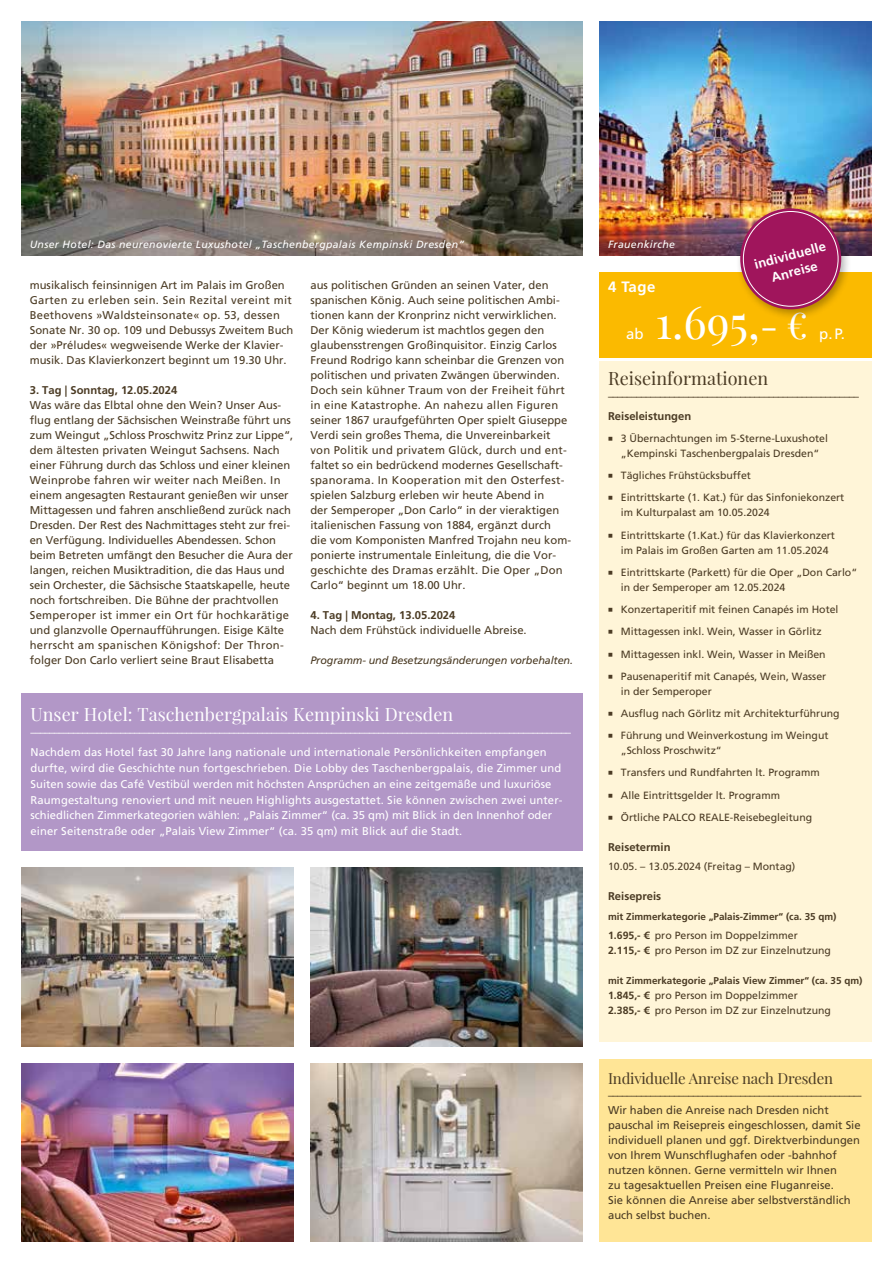
<style>
.page{position:relative;width:893px;height:1263px;background:#fff}
.page>*{position:absolute;margin:0;border:0;box-sizing:border-box;transform-origin:0 0}
.t1{font:45px "Playfair Display";color:#fff}
.t2{font:18px "Playfair Display";color:#fff}
.t3{font:18px "Playfair Display";color:#4b3b24}
.t4{font:15px "Playfair Display";letter-spacing:-.015em;color:#4b3b24}
.t5{font:15px "Frutiger LT Std";color:#fff}
.t6{font:700 15px "Frutiger LT Std";color:#fff}
.t7{font:700 13.2px/17px "Frutiger LT Std";color:#fff;text-align:center}
.t8{font:11.25px/15px "Frutiger LT Std";color:#4b3b24}
.t9{font:11.25px/15.8px "Frutiger LT Std";letter-spacing:.01em;color:#fff}
.t10{font:700 11.25px "Frutiger LT Std";color:#4b3b24}
.t11{font:italic 10.8px "Frutiger LT Std";letter-spacing:-.01em;color:#4b3b24}
.t12{font:10.5px/22.2px "Frutiger LT Std";color:#4b3b24}
.t13{font:10.5px "Frutiger LT Std";color:#fff}
.t14{font:italic 10.5px "Frutiger LT Std";letter-spacing:.03em;color:#fff}
.t15{font:700 9.9px "Frutiger LT Std";color:#4b3b24}
.s1{font-size:36px}
.s2{font-weight:700}
</style>
<div class="page">
<div style="left:600px;top:272px;width:272px;height:85px;background:#fbba00"></div>
<div style="left:600px;top:361px;width:272px;height:681px;background:#fff5d8"></div>
<img style="left:21px;top:867px;width:272px;height:179px">
<img style="left:310px;top:1063px;width:273px;height:179px">
<img style="left:310px;top:867px;width:273px;height:179px">
<img style="left:21px;top:1063px;width:272px;height:179px">
<img style="left:600px;top:21px;width:272px;height:234px">
<img style="left:21px;top:21px;width:562px;height:234px">
<div style="left:735px;top:203px;width:117px;height:117px;background:#000;opacity:.3"></div>
<div style="left:740px;top:208px;width:101px;height:101px;background:#a0155c;border-radius:50%"></div>
<div style="left:21px;top:693px;width:562px;height:157px;background:#b297c7"></div>
<div style="left:600px;top:1059px;width:272px;height:183px;background:#ffe596"></div>
<p class="t14" style="left:30px;top:238px;width:436px">Unser Hotel: Das neurenovierte Luxushotel „Taschenbergpalais Kempinski Dresden“</p>
<p class="t14" style="left:608px;top:238px;width:69px">Frauenkirche</p>
<p class="t7" style="left:752px;top:257px;width:75px;rotate:-15deg">individuelle<br>Anreise</p>
<p class="t8" style="left:30px;top:278px;width:265px">musikalisch feinsinnigen Art im Palais im Großen Garten zu erleben sein. Sein Rezital vereint mit Beethovens »Waldsteinsonate« op. 53, dessen Sonate Nr. 30 op. 109 und Debussys Zweitem Buch der »Préludes« wegweisende Werke der Klavier&shy;musik. Das Klavierkonzert beginnt um 19.30 Uhr.</p>
<p class="t10" style="left:30px;top:384px;width:149px">3. Tag | Sonntag, 12.05.2024</p>
<p class="t8" style="left:30px;top:398px;width:265px">Was wäre das Elbtal ohne den Wein? Unser Aus&shy;flug entlang der Sächsischen Weinstraße führt uns zum Weingut „Schloss Proschwitz Prinz zur Lippe“, dem ältesten privaten Weingut Sachsens. Nach einer Führung durch das Schloss und einer kleinen Weinprobe fahren wir weiter nach Meißen. In einem angesagten Restaurant genießen wir unser Mittagessen und fahren anschließend zurück nach Dresden. Der Rest des Nachmittages steht zur frei&shy;en Verfügung. Individuelles Abendessen. Schon beim Betreten umfängt den Besucher die Aura der langen, reichen Musiktradition, die das Haus und sein Orchester, die Sächsische Staatskapelle, heute noch fortschreiben. Die Bühne der prachtvollen Semperoper ist immer ein Ort für hochkarätige und glanzvolle Opernaufführungen. Eisige Kälte herrscht am spanischen Königshof: Der Thron&shy;folger Don Carlo verliert seine Braut Elisabetta</p>
<p class="t8" style="left:310px;top:278px;width:262px">aus politischen Gründen an seinen Vater, den spanischen König. Auch seine politischen Ambi&shy;tionen kann der Kronprinz nicht verwirklichen.<br>Der König wiederum ist machtlos gegen den glaubensstrengen Großinquisitor. Einzig Carlos Freund Rodrigo kann scheinbar die Grenzen von politischen und privaten Zwängen überwinden.<br>Doch sein kühner Traum von der Freiheit führt in eine Katastrophe. An nahezu allen Figuren seiner 1867 uraufgeführten Oper spielt Giuseppe Verdi sein großes Thema, die Unvereinbarkeit von Politik und privatem Glück, durch und ent&shy;faltet so ein bedrückend modernes Gesellschaft&shy;spanorama. In Kooperation mit den Osterfest&shy;spielen Salzburg erleben wir heute Abend in<br>der Semperoper „Don Carlo“ in der vieraktigen italienischen Fassung von 1884, ergänzt durch<br>die vom Komponisten Manfred Trojahn neu kom&shy;ponierte instrumentale Einleitung, die die Vor&shy;geschichte des Dramas erzählt. Die Oper „Don Carlo“ beginnt um 18.00 Uhr.</p>
<p class="t10" style="left:310px;top:608px;width:147px">4. Tag | Montag, 13.05.2024</p>
<p class="t8" style="left:310px;top:623px;width:218px">Nach dem Frühstück individuelle Abreise.</p>
<p class="t11" style="left:310px;top:654px;width:264px">Programm- und Besetzungsänderungen vorbehalten.</p>
<h3 class="t6" style="left:608px;top:278px;width:49px">4 Tage</h3>
<h1 class="t1" style="left:655px;top:294px;width:154px">1.695,<span class="s1">- €</span></h1>
<h3 class="t5" style="left:626px;top:325px;width:19px">ab</h3>
<h3 class="t5" style="left:819px;top:325px;width:27px">p.P.</h3>
<h2 class="t3" style="left:608px;top:367px;width:162px">Reiseinformationen</h2>
<p class="t12" style="left:608px;top:385px;width:252px">–––––––––––––––––––––––––––––––––––––––––––––––––––––</p>
<p class="t10" style="left:608px;top:409px;width:85px">Reiseleistungen</p>
<p class="t12" style="left:621px;top:431px;width:209px;line-height:15px">3 Übernachtungen im 5-Sterne-Luxushotel „Kempinski Taschenbergpalais Dresden“</p>
<p class="t12" style="left:621px;top:464px;width:225px">Tägliches Frühstücksbuffet<br>Eintrittskarte (1. Kat.) für das Sinfoniekonzert</p>
<p class="t12" style="left:621px;top:502px;width:216px">im Kulturpalast am 10.05.2024<br>Eintrittskarte (1.Kat.) für das Klavierkonzert</p>
<p class="t12" style="left:621px;top:539px;width:238px">im Palais im Großen Garten am 11.05.2024<br>Eintrittskarte (Parkett) für die Oper „Don Carlo“</p>
<p class="t12" style="left:621px;top:576px;width:219px">in der Semperoper am 12.05.2024<br>Konzertaperitif mit feinen Canapés im Hotel Mittagessen inkl. Wein, Wasser in Görlitz Mittagessen inkl. Wein, Wasser in Meißen Pausenaperitif mit Canapés, Wein, Wasser</p>
<p class="t12" style="left:621px;top:680px;width:220px">in der Semperoper<br>Ausflug nach Görlitz mit Architekturführung<br>Führung und Weinverkostung im Weingut</p>
<p class="t12" style="left:621px;top:739px;width:200px">„Schloss Proschwitz“<br>Transfers und Rundfahrten lt. Programm Alle Eintrittsgelder lt. Programm Örtliche PALCO REALE-Reisebegleitung</p>
<p class="t10" style="left:608px;top:840px;width:64px">Reisetermin</p>
<p class="t12" style="left:608px;top:856px;width:189px">10.05. – 13.05.2024 (Freitag – Montag)</p>
<p class="t10" style="left:608px;top:890px;width:55px">Reisepreis</p>
<p class="t15" style="left:608px;top:911px;width:230px">mit Zimmerkategorie „Palais-Zimmer“ (ca. 35 qm)</p>
<p class="t12" style="left:608px;top:928px;width:224px;line-height:15px"><span class="s2">1.695,- €</span> pro Person im Doppelzimmer<br><span class="s2">2.115,- €</span> pro Person im DZ zur Einzelnutzung</p>
<p class="t15" style="left:608px;top:975px;width:256px">mit Zimmerkategorie „Palais View Zimmer“ (ca. 35 qm)</p>
<p class="t12" style="left:608px;top:988px;width:224px;line-height:15px"><span class="s2">1.845,- €</span> pro Person im Doppelzimmer<br><span class="s2">2.385,- €</span> pro Person im DZ zur Einzelnutzung</p>
<h2 class="t2" style="left:31px;top:703px;width:424px">Unser Hotel: Taschenbergpalais Kempinski Dresden</h2>
<p class="t13" style="left:31px;top:726px;width:542px">–––––––––––––––––––––––––––––––––––––––––––––––––––––-–––––––––––––––––––––––––––––––-–––––––––––––––––––––––––––––</p>
<p class="t9" style="left:31px;top:745px;width:533px">Nachdem das Hotel fast 30 Jahre lang nationale und internationale Persönlichkeiten empfangen durfte, wird die Geschichte nun fortgeschrieben. Die Lobby des Taschenbergpalais, die Zimmer und Suiten sowie das Café Vestibül werden mit höchsten Ansprüchen an eine zeitgemäße und luxuriöse Raumgestaltung renoviert und mit neuen Highlights ausgestattet. Sie können zwischen zwei unter&shy;schiedlichen Zimmerkategorien wählen: „Palais Zimmer“ (ca. 35 qm) mit Blick in den Innenhof oder einer Seitenstraße oder „Palais View Zimmer“ (ca. 35 qm) mit Blick auf die Stadt.</p>
<h3 class="t4" style="left:608px;top:1068px;width:227px">Individuelle Anreise nach Dresden</h3>
<p class="t12" style="left:608px;top:1084px;width:255px">–––––––––––––––––––––––––––––––––––––––––––––––––––––-</p>
<p class="t8" style="left:608px;top:1102px;width:254px">Wir haben die Anreise nach Dresden nicht pauschal im Reisepreis eingeschlossen, damit Sie individuell planen und ggf. Direktverbindungen von Ihrem Wunschflughafen oder -bahnhof nutzen können. Gerne vermitteln wir Ihnen<br>zu tagesaktuellen Preisen eine Fluganreise.<br>Sie können die Anreise aber selbstverständlich auch selbst buchen.</p>
</div>
